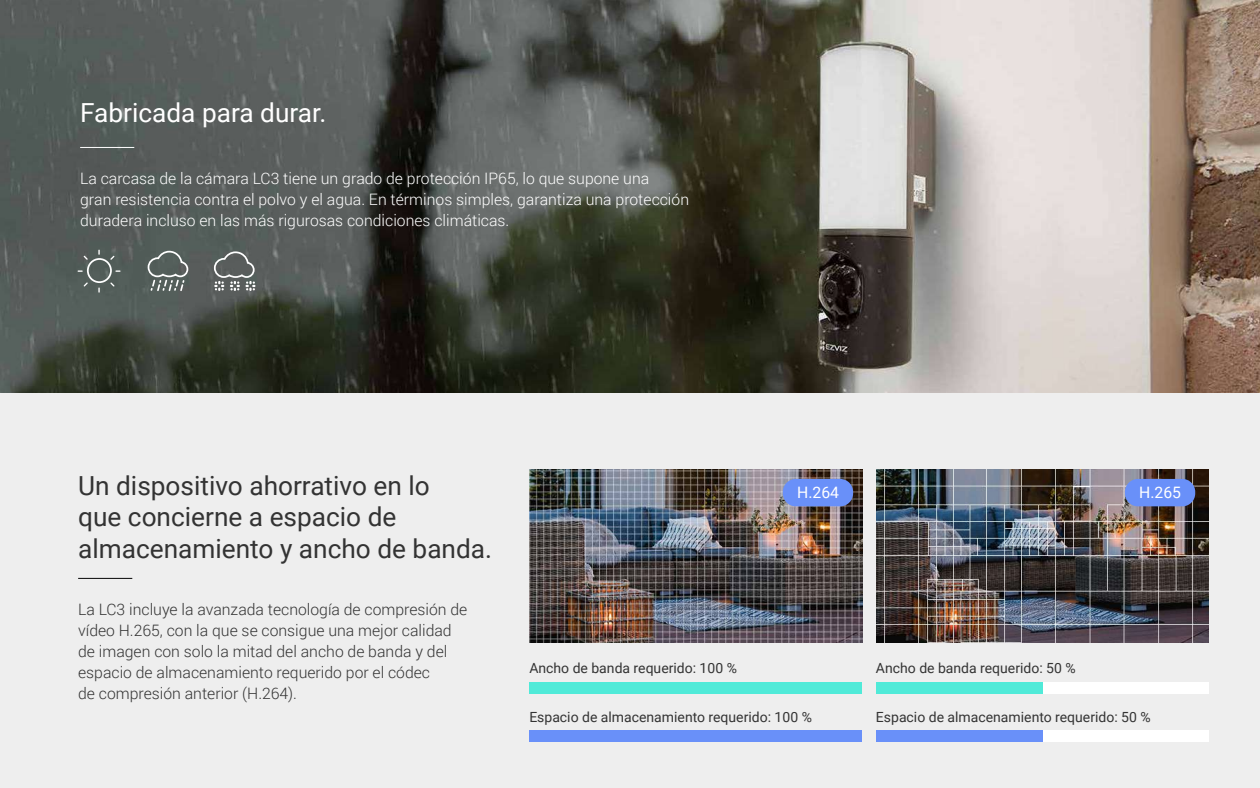
<style>
.page{position:relative;width:1260px;height:788px;background:#fff}
.page>*{position:absolute;margin:0;border:0;box-sizing:border-box;transform-origin:0 0}
.t1{font:26.25px/31.5px "Roboto";color:#333}
.t2{font:26.25px "Roboto";color:#fff}
.t3{font:300 15.75px/21px "Roboto";color:#333}
.t4{font:300 15.75px/21px "Roboto";color:#fff}
.t5{font:15.75px "Roboto";color:#fff}
.t6{font:14px "Roboto";color:#333}
</style>
<div class="page">
<div style="left:0;top:392px;width:1260px;height:396px;background:#eee"></div>
<img style="left:0;top:0;width:1260px;height:392px">
<hr style="left:78px;top:578px;width:54px;height:1px;background:#050505">
<hr style="left:80px;top:147px;width:54px;height:1px;background:#fff">
<img style="left:876px;top:469px;width:333px;height:173px">
<img style="left:529px;top:469px;width:333px;height:173px">
<div style="left:783px;top:479px;width:70px;height:27px;background:#6990f9;border-radius:13px"></div>
<div style="left:1125px;top:479px;width:70px;height:27px;background:#6990f9;border-radius:13px"></div>
<div style="left:529px;top:681px;width:333px;height:12px;background:#50ead8"></div>
<div style="left:529px;top:730px;width:333px;height:11px;background:#6990f9"></div>
<div style="left:876px;top:681px;width:333px;height:12px;background:#fff"></div>
<div style="left:876px;top:730px;width:333px;height:11px;background:#fff"></div>
<div style="left:876px;top:681px;width:166px;height:12px;background:#50ead8"></div>
<div style="left:876px;top:730px;width:166px;height:11px;background:#6990f9"></div>
<svg style="left:147px;top:250px;width:42px;height:41px"></svg>
<svg style="left:213px;top:250px;width:43px;height:41px"></svg>
<svg style="left:78px;top:249px;width:43px;height:43px"></svg>
<h1 class="t2" style="left:80px;top:94px;width:248px">Fabricada para durar.</h1>
<p class="t4" style="left:80px;top:167px;width:610px">La carcasa de la cámara LC3 tiene un grado de protección IP65, lo que supone una<br>gran resistencia contra el polvo y el agua. En términos simples, garantiza una protección duradera incluso en las más rigurosas condiciones climáticas.</p>
<h1 class="t1" style="left:78px;top:468px;width:415px">Un dispositivo ahorrativo en lo<br>que concierne a espacio de almacenamiento y ancho de banda.</h1>
<p class="t5" style="left:797px;top:481px;width:43px">H.264</p>
<p class="t5" style="left:1139px;top:481px;width:43px">H.265</p>
<p class="t3" style="left:78px;top:598px;width:391px">La LC3 incluye la avanzada tecnología de compresión de vídeo H.265, con la que se consigue una mejor calidad de imagen con solo la mitad del ancho de banda y del espacio de almacenamiento requerido por el códec<br>de compresión anterior (H.264).</p>
<p class="t6" style="left:529px;top:658px;width:209px">Ancho de banda requerido: 100 %</p>
<p class="t6" style="left:529px;top:707px;width:284px">Espacio de almacenamiento requerido: 100 %</p>
<p class="t6" style="left:876px;top:658px;width:201px">Ancho de banda requerido: 50 %</p>
<p class="t6" style="left:876px;top:707px;width:276px">Espacio de almacenamiento requerido: 50 %</p>
</div>
